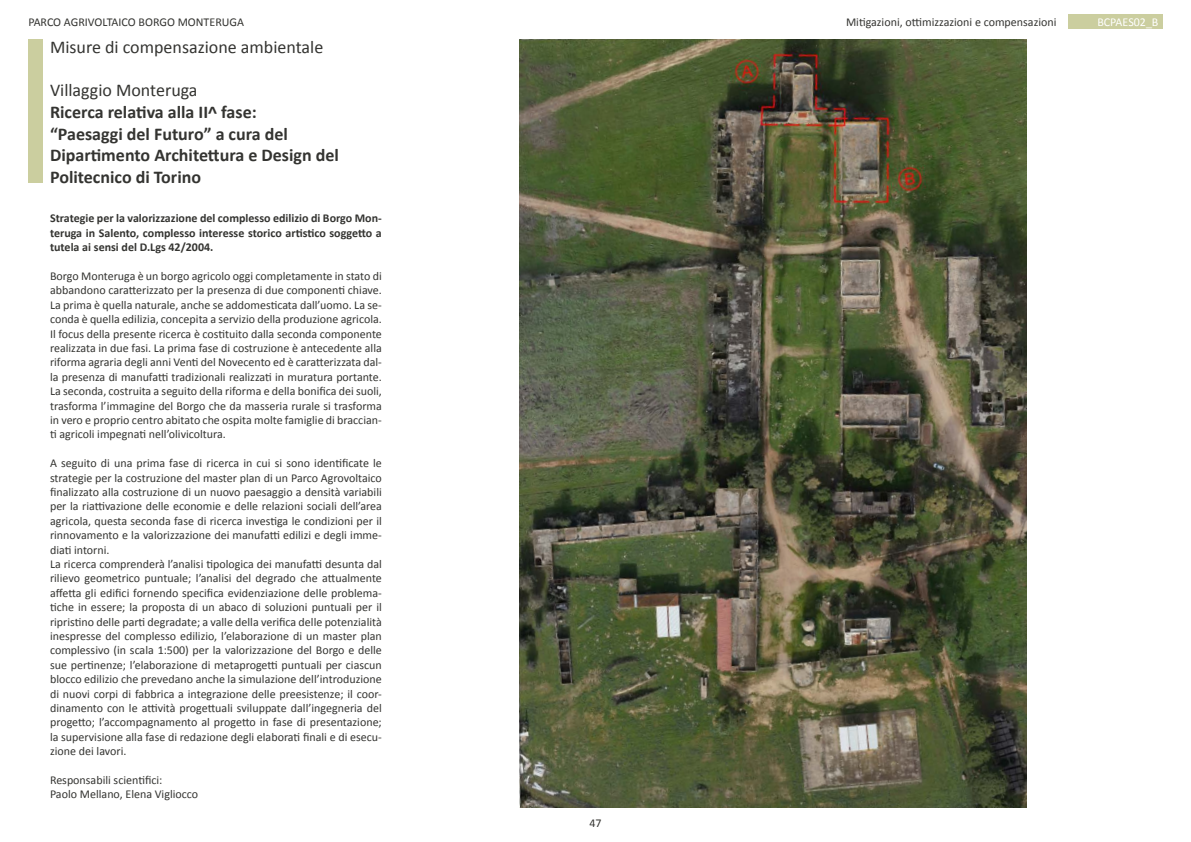
<style>
.page{position:relative;width:1191px;height:842px;background:#fff}
.page>*{position:absolute;margin:0;border:0;box-sizing:border-box;transform-origin:0 0}
.t1{font:700 18px/21.6px "Calibri";color:#343431}
.t2{font:18px "Calibri";color:#343431}
.t3{font:12px/14.4px "Calibri";color:#343431}
.t4{font:700 12px/14.4px "Calibri";color:#343431;text-align:justify}
.t5{font:12px "Calibri";color:#fff}
</style>
<div class="page">
<div style="left:1068px;top:14px;width:94px;height:14px;background:#cbce9f"></div>
<div style="left:28px;top:40px;width:15px;height:143px;background:#cbce9f"></div>
<img style="left:519px;top:40px;width:507px;height:768px">
<p class="t3" style="left:28px;top:14px;width:217px">PARCO AGRIVOLTAICO BORGO MONTERUGA</p>
<p class="t3" style="left:846px;top:14px;width:212px">Mitigazioni, ottimizzazioni e compensazioni</p>
<h1 class="t2" style="left:50px;top:36px;width:275px">Misure di compensazione ambientale</h1>
<h1 class="t2" style="left:50px;top:79px;width:149px">Villaggio Monteruga</h1>
<h1 class="t1" style="left:50px;top:101px;width:290px">Ricerca relativa alla II^ fase:<br>“Paesaggi del Futuro” a cura del<br>Dipartimento Architettura e Design del<br>Politecnico di Torino</h1>
<p class="t4" style="left:50px;top:211px;width:333px">Strategie per la valorizzazione del complesso edilizio di Borgo Mon&shy;teruga in Salento, complesso interesse storico artistico soggetto a tutela ai sensi del D.Lgs 42/2004.</p>
<p class="t3" style="left:50px;top:269px;width:333px;text-align:justify">Borgo Monteruga è un borgo agricolo oggi completamente in stato di abbandono caratterizzato per la presenza di due componenti chiave.<br>La prima è quella naturale, anche se addomesticata dall’uomo. La se&shy;conda è quella edilizia, concepita a servizio della produzione agricola.<br>Il focus della presente ricerca è costituito dalla seconda componente realizzata in due fasi. La prima fase di costruzione è antecedente alla riforma agraria degli anni Venti del Novecento ed è caratterizzata dal&shy;la presenza di manufatti tradizionali realizzati in muratura portante.<br>La seconda, costruita a seguito della riforma e della bonifica dei suoli, trasforma l’immagine del Borgo che da masseria rurale si trasforma in vero e proprio centro abitato che ospita molte famiglie di braccian&shy;ti agricoli impegnati nell’olivicoltura.</p>
<p class="t3" style="left:50px;top:456px;width:333px">A seguito di una prima fase di ricerca in cui si sono identificate le strategie per la costruzione del master plan di un Parco Agrovoltaico finalizzato alla costruzione di un nuovo paesaggio a densità variabili per la riattivazione delle economie e delle relazioni sociali dell’area agricola, questa seconda fase di ricerca investiga le condizioni per il rinnovamento e la valorizzazione dei manufatti edilizi e degli imme&shy;diati intorni.<br>La ricerca comprenderà l’analisi tipologica dei manufatti desunta dal rilievo geometrico puntuale; l’analisi del degrado che attualmente affetta gli edifici fornendo specifica evidenziazione delle problema&shy;tiche in essere; la proposta di un abaco di soluzioni puntuali per il ripristino delle parti degradate; a valle della verifica delle potenzialità inespresse del complesso edilizio, l’elaborazione di un master plan complessivo (in scala 1:500) per la valorizzazione del Borgo e delle sue pertinenze; l’elaborazione di metaprogetti puntuali per ciascun blocco edilizio che prevedano anche la simulazione dell’introduzione di nuovi corpi di fabbrica a integrazione delle preesistenze; il coor&shy;dinamento con le attività progettuali sviluppate dall’ingegneria del progetto; l’accompagnamento al progetto in fase di presentazione; la supervisione alla fase di redazione degli elaborati finali e di esecu&shy;zione dei lavori.</p>
<p class="t3" style="left:50px;top:773px;width:150px">Responsabili scientifici:<br>Paolo Mellano, Elena Vigliocco</p>
<p class="t3" style="left:589px;top:816px;width:14px">47</p>
<p class="t5" style="left:1097px;top:14px;width:63px">BCPAES02_B</p>
</div>
